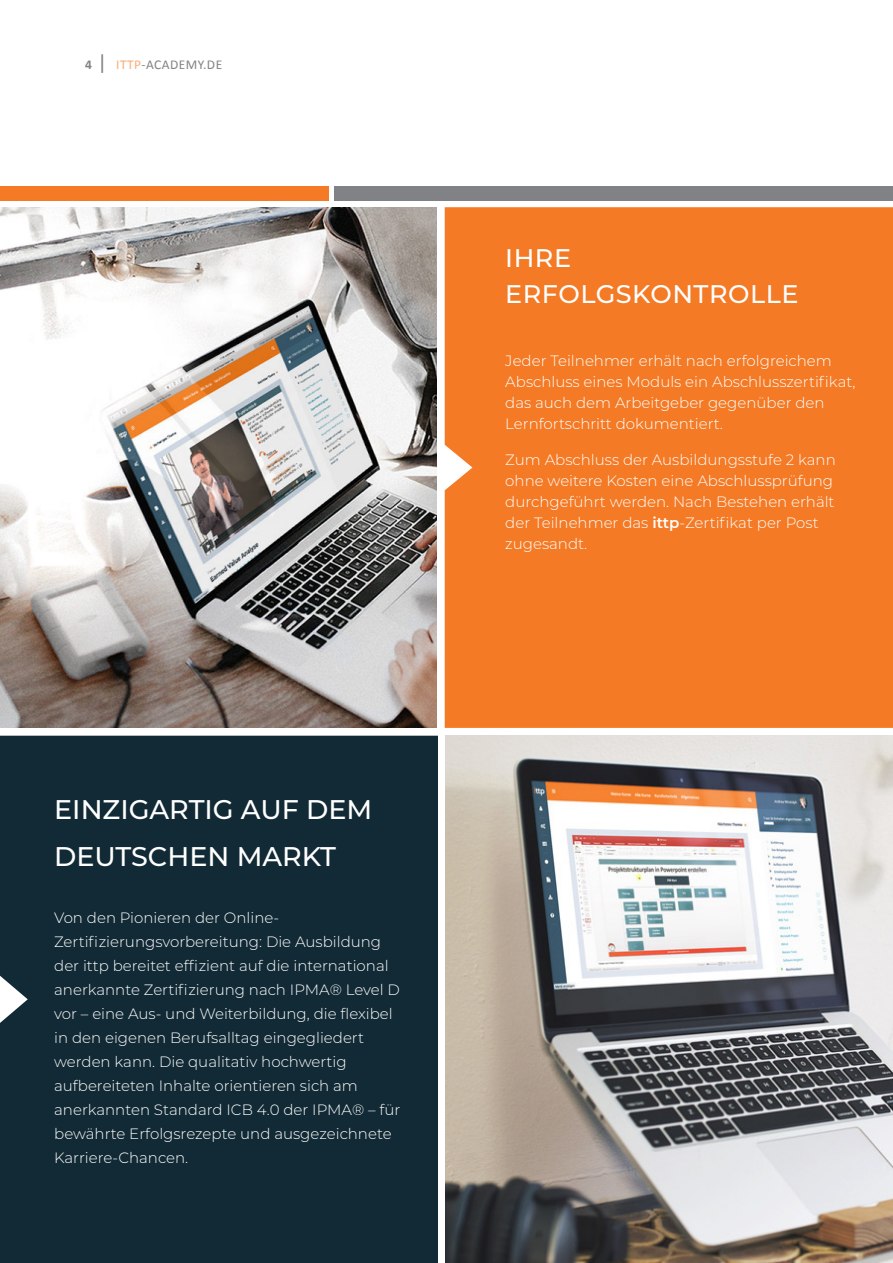
<style>
.page{position:relative;width:893px;height:1263px;background:#fff}
.page>*{position:absolute;margin:0;border:0;box-sizing:border-box;transform-origin:0 0}
.t1{font:500 27px/47.1px "Montserrat";color:#fff}
.t2{font:500 25.5px/36px "Montserrat";letter-spacing:.02em;color:#fff}
.t3{font:300 15px/24px "Montserrat";color:#fff}
.t4{font:13.5px "Calibri";letter-spacing:.03em;color:#808285}
.s1{font-weight:700}
.s2{font-size:21px}
.s3{color:#f9ab74}
.s4{font-weight:600}
</style>
<div class="page">
<div style="left:445px;top:207px;width:448px;height:521px;background:#f47a25"></div>
<div style="left:334px;top:186px;width:559px;height:15px;background:#808285"></div>
<div style="left:0;top:186px;width:328px;height:15px;background:#f47a25"></div>
<div style="left:0;top:736px;width:438px;height:527px;background:#112a35"></div>
<img style="left:0;top:207px;width:437px;height:520px">
<img style="left:445px;top:736px;width:448px;height:527px">
<p class="t4" style="left:85px;top:59px;width:139px"><span class="s1">4</span> <span class="s2">|</span> <span class="s3">ITTP</span>-ACADEMY.DE</p>
<h1 class="t1" style="left:54px;top:786px;width:320px">EINZIGARTIG AUF DEM<br>DEUTSCHEN MARKT</h1>
<p class="t3" style="left:54px;top:905px;width:348px">Von den Pionieren der Online-Zertifizierungsvorbereitung: Die Ausbildung der ittp bereitet effizient auf die international anerkannte Zertifizierung nach IPMA® Level D vor – eine Aus- und Weiterbildung, die flexibel in den eigenen Berufsalltag eingegliedert werden kann. Die qualitativ hochwertig aufbereiteten Inhalte orientieren sich am anerkannten Standard ICB 4.0 der IPMA® – für bewährte Erfolgsrezepte und ausgezeichnete Karriere-Chancen.</p>
<h2 class="t2" style="left:505px;top:240px;width:295px">IHRE<br>ERFOLGSKONTROLLE</h2>
<p class="t3" style="left:505px;top:350px;width:352px;line-height:21px">Jeder Teilnehmer erhält nach erfolgreichem Abschluss eines Moduls ein Abschlusszertifikat, das auch dem Arbeitgeber gegenüber den Lernfortschritt dokumentiert.</p>
<p class="t3" style="left:505px;top:449px;width:332px;line-height:21px">Zum Abschluss der Ausbildungsstufe 2 kann ohne weitere Kosten eine Abschlussprüfung durchgeführt werden. Nach Bestehen erhält der Teilnehmer das <span class="s4">ittp</span>-Zertifikat per Post zugesandt.</p>
</div>
